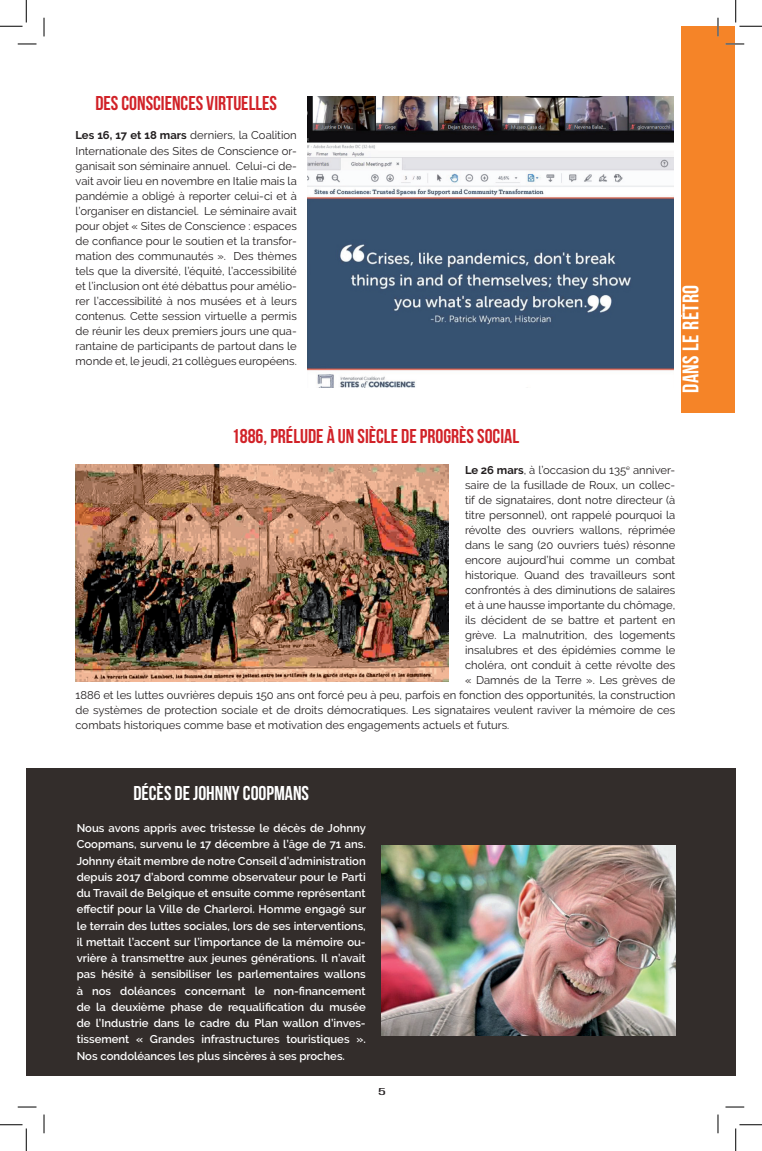
<style>
.page{position:relative;width:762px;height:1151px;background:#fff}
.page>*{position:absolute;margin:0;border:0;box-sizing:border-box;transform-origin:0 0}
.t1{font:700 22.5px "Bebas Neue";letter-spacing:.02em;color:#fff}
.t2{font:700 20px "Bebas Neue";color:#d12228}
.t3{font:700 20px "Bebas Neue";color:#fff}
.t4{font:11.25px/15px "Raleway";color:#231f20}
.t5{font:600 11.25px/16.2px "Raleway";color:#fff;text-align:justify}
.t6{font:10px "Bebas Neue";color:#231f20;scale:2 1}
.s1{font-weight:700}
</style>
<div class="page">
<div style="left:681px;top:26px;width:53px;height:386px;background:#f58428"></div>
<div style="left:26px;top:768px;width:709px;height:308px;background:#332d2b"></div>
<img style="left:381px;top:845px;width:294px;height:191px">
<img style="left:75px;top:465px;width:373px;height:216px">
<img style="left:307px;top:97px;width:366px;height:290px">
<svg style="left:18px;top:43px;width:18px;height:2px"></svg>
<svg style="left:725px;top:43px;width:18px;height:2px"></svg>
<svg style="left:18px;top:1106px;width:18px;height:2px"></svg>
<svg style="left:725px;top:1106px;width:18px;height:2px"></svg>
<svg style="left:43px;top:18px;width:2px;height:18px"></svg>
<svg style="left:43px;top:1114px;width:2px;height:19px"></svg>
<svg style="left:717px;top:18px;width:1px;height:18px"></svg>
<svg style="left:717px;top:1114px;width:1px;height:19px"></svg>
<svg style="left:0;top:0;width:27px;height:27px"></svg>
<svg style="left:0;top:1124px;width:27px;height:27px"></svg>
<svg style="left:735px;top:0;width:26px;height:27px"></svg>
<svg style="left:735px;top:1124px;width:26px;height:27px"></svg>
<h2 class="t2" style="left:95px;top:92px;width:183px">DES CONSCIENCES VIRTUELLES</h2>
<p class="t4" style="left:76px;top:127px;width:222px;line-height:16.2px"><span class="s1">Les 16, 17 et 18 mars</span> derniers, la Coalition<br>Internationale des Sites de Conscience or-</p>
<p class="t4" style="left:76px;top:159px;width:222px;text-align:justify">ganisait son séminaire annuel. Celui-ci de&shy;vait avoir lieu en novembre en Italie mais la pandémie a obligé à reporter celui-ci et à l’organiser en distanciel. Le séminaire avait pour objet « Sites de Conscience : espaces de confiance pour le soutien et la transfor&shy;mation des communautés ». Des thèmes tels que la diversité, l’équité, l’accessibilité et l’inclusion ont été débattus pour amélio&shy;rer l’accessibilité à nos musées et à leurs contenus. Cette session virtuelle a permis de réunir les deux premiers jours une qua&shy;rantaine de participants de partout dans le monde et, le jeudi, 21 collègues européens.</p>
<h1 class="t1" style="left:678px;top:393px;width:109px;rotate:-90deg">DANS LE RÉTRO</h1>
<h2 class="t2" style="left:232px;top:425px;width:288px">1886, PRÉLUDE À UN SIÈCLE DE PROGRÈS SOCIAL</h2>
<p class="t4" style="left:465px;top:462px;width:212px"><span class="s1">Le 26 mars</span>, à l’occasion du 135<sup>e</sup> anniver-</p>
<p class="t4" style="left:465px;top:477px;width:212px">saire de la fusillade de Roux, un collec-</p>
<p class="t4" style="left:465px;top:492px;width:212px">tif de signataires, dont notre directeur (à</p>
<p class="t4" style="left:465px;top:507px;width:212px">titre personnel), ont rappelé pourquoi la</p>
<p class="t4" style="left:465px;top:522px;width:212px">révolte des ouvriers wallons, réprimée</p>
<p class="t4" style="left:465px;top:537px;width:212px">dans le sang (20 ouvriers tués) résonne</p>
<p class="t4" style="left:465px;top:552px;width:212px">encore aujourd’hui comme un combat</p>
<p class="t4" style="left:465px;top:567px;width:212px">historique. Quand des travailleurs sont</p>
<p class="t4" style="left:465px;top:582px;width:212px">confrontés à des diminutions de salaires</p>
<p class="t4" style="left:465px;top:597px;width:212px">et à une hausse importante du chômage,</p>
<p class="t4" style="left:465px;top:612px;width:212px">ils décident de se battre et partent en</p>
<p class="t4" style="left:465px;top:627px;width:212px">grève. La malnutrition, des logements</p>
<p class="t4" style="left:465px;top:642px;width:212px">insalubres et des épidémies comme le</p>
<p class="t4" style="left:465px;top:657px;width:212px">choléra, ont conduit à cette révolte des</p>
<p class="t4" style="left:465px;top:672px;width:212px">« Damnés de la Terre ». Les grèves de</p>
<p class="t4" style="left:75px;top:687px;width:601px">1886 et les luttes ouvrières depuis 150 ans ont forcé peu à peu, parfois en fonction des opportunités, la construction</p>
<p class="t4" style="left:75px;top:702px;width:601px">de systèmes de protection sociale et de droits démocratiques. Les signataires veulent raviver la mémoire de ces</p>
<p class="t4" style="left:75px;top:717px;width:435px">combats historiques comme base et motivation des engagements actuels et futurs.</p>
<h2 class="t3" style="left:133px;top:782px;width:177px">DÉCÈS DE JOHNNY COOPMANS</h2>
<p class="t5" style="left:77px;top:820px;width:290px">Nous avons appris avec tristesse le décès de Johnny Coopmans, survenu le 17 décembre à l’âge de 71 ans.<br>Johnny était membre de notre Conseil d’administration depuis 2017 d’abord comme observateur pour le Parti du Travail de Belgique et ensuite comme représentant effectif pour la Ville de Charleroi. Homme engagé sur le terrain des luttes sociales, lors de ses interventions, il mettait l’accent sur l’importance de la mémoire ou&shy;vrière à transmettre aux jeunes générations. Il n’avait pas hésité à sensibiliser les parlementaires wallons à nos doléances concernant le non-financement de la deuxième phase de requalification du musée de l’Industrie dans le cadre du Plan wallon d’inves&shy;tissement « Grandes infrastructures touristiques ».<br>Nos condoléances les plus sincères à ses proches.</p>
<p class="t6" style="left:378px;top:1086px;width:5px">5</p>
</div>
